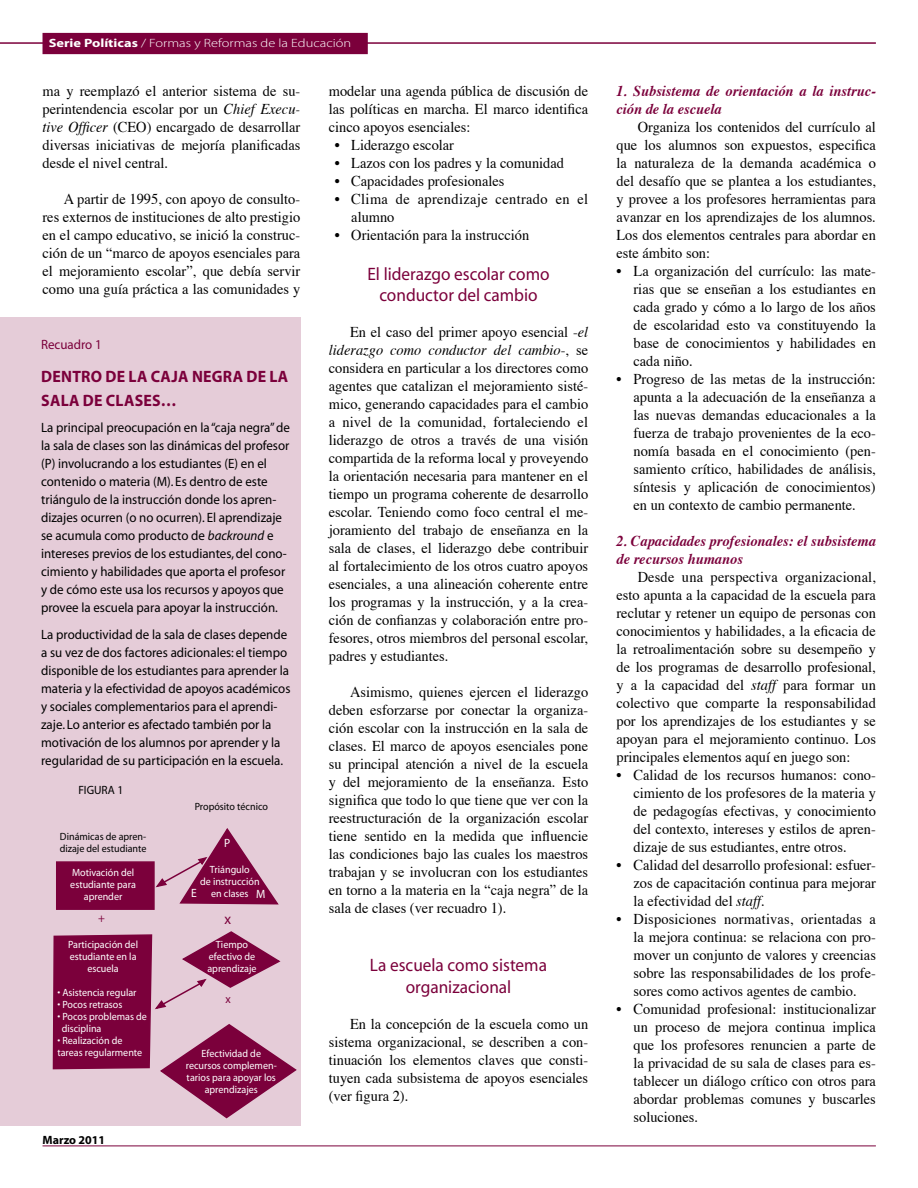
<style>
.page{position:relative;width:918px;height:1188px;background:#fff}
.page>*{position:absolute;margin:0;border:0;box-sizing:border-box;transform-origin:0 0}
.t1{font:18px/21.6px "Myriad";color:#7b003b;text-align:center;scale:.96 1}
.t2{font:700 16.5px "Myriad Pro";letter-spacing:.015em;color:#7b003b;scale:.96 1}
.t3{font:15px/18px "Times";color:#000;text-align:justify;scale:.96 1}
.t4{font:italic 700 15px/18px "Times";color:#7b003b;scale:.96 1}
.t5{font:15px/18px "Times";letter-spacing:.025em;color:#000;scale:.96 1}
.t6{font:15px "Myriad";color:#7b003b;scale:.96 1}
.t7{font:13.5px/18px "Myriad";color:#000;scale:.96 1}
.t8{font:13.5px "Myriad";color:#7b003b;scale:.96 1}
.t9{font:300 12px "Myriad Pro";color:#fff;scale:1.2 1}
.t10{font:700 12px "Myriad";color:#000}
.t11{font:12px "Myriad";color:#000;scale:.96 1}
.t12{font:12px "Myriad";color:#fff;scale:.96 1}
.t13{font:12px "Myriad";color:#7b003b;scale:.96 1}
.t14{font:10.5px/12px "Myriad";color:#fff;text-align:center;scale:.96 1}
.t15{font:10.5px/12px "Myriad";color:#000;scale:.96 1}
.s1{font-weight:700}
.s2{font-style:italic}
</style>
<div class="page">
<div style="left:0;top:317px;width:300px;height:808px;background:#e5ccd8"></div>
<hr style="left:0;top:42px;width:876px;height:2px;background:#7b003b">
<div style="left:43px;top:33px;width:325px;height:21px;background:#7b003b"></div>
<hr style="left:43px;top:1146px;width:833px;height:1px;background:#7b003b">
<div style="left:56px;top:861px;width:99px;height:49px;background:#7b003b;border:2px solid #7b003b"></div>
<svg style="left:154px;top:828px;width:125px;height:77px"></svg>
<svg style="left:52px;top:931px;width:245px;height:188px"></svg>
<p class="t9" style="left:49px;top:36px;width:254px"><span class="s1">SERIE POLÍTICAS</span> / Formas y Reformas de la Educación</p>
<p class="t3" style="left:43px;top:81px;width:270px">ma y reemplazó el anterior sistema de su&shy;perintendencia escolar por un <span class="s2">Chief Execu&shy;tive Officer</span> (CEO) encargado de desarrollar diversas iniciativas de mejoría planificadas desde el nivel central.</p>
<p class="t3" style="left:43px;top:189px;width:270px;text-indent:21px">A partir de 1995, con apoyo de consulto&shy;res externos de instituciones de alto prestigio en el campo educativo, se inició la construc&shy;ción de un “marco de apoyos esenciales para el mejoramiento escolar”, que debía servir como una guía práctica a las comunidades y</p>
<p class="t3" style="left:329px;top:81px;width:272px">modelar una agenda pública de discusión de las políticas en marcha. El marco identifica cinco apoyos esenciales:</p>
<p class="t3" style="left:335px;top:135px;width:126px">• Liderazgo escolar</p>
<p class="t3" style="left:335px;top:153px;width:240px">• Lazos con los padres y la comunidad</p>
<p class="t3" style="left:335px;top:171px;width:178px">• Capacidades profesionales</p>
<p class="t5" style="left:351px;top:189px;width:248px;text-indent:-17px">• Clima de aprendizaje centrado en el alumno</p>
<p class="t3" style="left:335px;top:225px;width:204px">• Orientación para la instrucción</p>
<p class="t1" style="left:367px;top:264px;width:191px">El liderazgo escolar como conductor del cambio</p>
<p class="t3" style="left:329px;top:322px;width:272px;text-indent:21px">En el caso del primer apoyo esencial -<span class="s2">el liderazgo como conductor del cambio</span>-, se considera en particular a los directores como agentes que catalizan el mejoramiento sisté&shy;mico, generando capacidades para el cambio a nivel de la comunidad, fortaleciendo el liderazgo de otros a través de una visión compartida de la reforma local y proveyendo la orientación necesaria para mantener en el tiempo un programa coherente de desarrollo escolar. Teniendo como foco central el me&shy;joramiento del trabajo de enseñanza en la sala de clases, el liderazgo debe contribuir al fortalecimiento de los otros cuatro apoyos esenciales, a una alineación coherente entre los programas y la instrucción, y a la crea&shy;ción de confianzas y colaboración entre pro&shy;fesores, otros miembros del personal escolar, padres y estudiantes.</p>
<p class="t3" style="left:329px;top:682px;width:272px;text-indent:21px">Asimismo, quienes ejercen el liderazgo deben esforzarse por conectar la organiza&shy;ción escolar con la instrucción en la sala de clases. El marco de apoyos esenciales pone su principal atención a nivel de la escuela y del mejoramiento de la enseñanza. Esto significa que todo lo que tiene que ver con la reestructuración de la organización escolar tiene sentido en la medida que influencie las condiciones bajo las cuales los maestros trabajan y se involucran con los estudiantes en torno a la materia en la “caja negra” de la sala de clases (ver recuadro 1).</p>
<p class="t8" style="left:41px;top:338px;width:65px">Recuadro 1</p>
<p class="t2" style="left:41px;top:366px;width:125px">DENTRO DE LA CAJA</p>
<p class="t2" style="left:192px;top:366px;width:91px">NEGRA DE LA</p>
<p class="t2" style="left:41px;top:390px;width:11px">SALA</p>
<p class="t2" style="left:83px;top:390px;width:35px">DE CLASES</p>
<p class="t2" style="left:161px;top:390px;width:18px">…</p>
<p class="t7" style="left:41px;top:419px;width:261px">La principal preocupación en la “caja negra” de la sala de clases son las dinámicas del profesor (P) involucrando a los estudiantes (E) en el contenido o materia (M). Es dentro de este triángulo de la instrucción donde los apren&shy;dizajes ocurren (o no ocurren). El aprendizaje se acumula como producto de <span class="s2">backround</span> e intereses previos de los estudiantes, del cono&shy;cimiento y habilidades que aporta el profesor y de cómo este usa los recursos y apoyos que provee la escuela para apoyar la instrucción.</p>
<p class="t7" style="left:41px;top:626px;width:261px">La productividad de la sala de clases depende a su vez de dos factores adicionales: el tiempo disponible de los estudiantes para aprender la materia y la efectividad de apoyos académicos y sociales complementarios para el aprendi&shy;zaje. Lo anterior es afectado también por la motivación de los alumnos por aprender y la regularidad de su participación en la escuela.</p>
<p class="t11" style="left:78px;top:784px;width:48px">Figura 1</p>
<p class="t15" style="left:195px;top:801px;width:78px">Propósito técnico</p>
<p class="t15" style="left:60px;top:831px;width:92px">Dinámicas de apren&shy;dizaje del estudiante</p>
<p class="t14" style="left:70px;top:867px;width:70px">Motivación del estudiante para aprender</p>
<p class="t14" style="left:68px;top:939px;width:74px">Participación del estudiante en la escuela</p>
<p class="t14" style="left:57px;top:987px;width:84px">• Asistencia regular</p>
<p class="t14" style="left:57px;top:999px;width:69px">• Pocos retrasos</p>
<p class="t14" style="left:62px;top:1011px;width:90px;text-align:left;text-indent:-4px">• Pocos problemas de disciplina</p>
<p class="t14" style="left:57px;top:1035px;width:90px;text-align:left">• Realización de tareas regularmente</p>
<p class="t12" style="left:224px;top:837px;width:8px">P</p>
<p class="t14" style="left:200px;top:863px;width:63px">Triángulo<br>de instrucción en clases</p>
<p class="t12" style="left:191px;top:887px;width:7px">E</p>
<p class="t12" style="left:256px;top:888px;width:11px">M</p>
<p class="t13" style="left:98px;top:912px;width:9px">+</p>
<p class="t6" style="left:225px;top:912px;width:8px">x</p>
<p class="t14" style="left:207px;top:939px;width:53px">Tiempo efectivo de aprendizaje</p>
<p class="t1" style="left:370px;top:955px;width:186px">La escuela como sistema organizacional</p>
<p class="t3" style="left:329px;top:1013px;width:272px;text-indent:21px">En la concepción de la escuela como un sistema organizacional, se describen a con&shy;tinuación los elementos claves que consti&shy;tuyen cada subsistema de apoyos esenciales (ver figura 2).</p>
<p class="t13" style="left:225px;top:993px;width:7px">x</p>
<p class="t14" style="left:186px;top:1048px;width:96px">Efectividad de recursos complemen&shy;tarios para apoyar los aprendizajes</p>
<p class="t10" style="left:43px;top:1133px;width:64px">Marzo 2011</p>
<p class="t4" style="left:617px;top:81px;width:272px">1. Subsistema de orientación a la instruc&shy;ción de la escuela</p>
<p class="t3" style="left:617px;top:117px;width:272px;text-indent:21px">Organiza los contenidos del currículo al que los alumnos son expuestos, especifica la naturaleza de la demanda académica o del desafío que se plantea a los estudiantes, y provee a los profesores herramientas para avanzar en los aprendizajes de los alumnos.<br>Los dos elementos centrales para abordar en este ámbito son:</p>
<p class="t3" style="left:634px;top:261px;width:254px;text-indent:-17px">• La organización del currículo: las mate&shy;rias que se enseñan a los estudiantes en cada grado y cómo a lo largo de los años de escolaridad esto va constituyendo la base de conocimientos y habilidades en cada niño.</p>
<p class="t3" style="left:634px;top:369px;width:254px;text-indent:-17px">• Progreso de las metas de la instrucción: apunta a la adecuación de la enseñanza a las nuevas demandas educacionales a la fuerza de trabajo provenientes de la eco&shy;nomía basada en el conocimiento (pen&shy;samiento crítico, habilidades de análisis, síntesis y aplicación de conocimientos) en un contexto de cambio permanente.</p>
<p class="t4" style="left:617px;top:531px;width:272px">2. Capacidades profesionales: el subsistema de recursos humanos</p>
<p class="t3" style="left:617px;top:567px;width:272px;text-indent:21px">Desde una perspectiva organizacional, esto apunta a la capacidad de la escuela para reclutar y retener un equipo de personas con conocimientos y habilidades, a la eficacia de la retroalimentación sobre su desempeño y de los programas de desarrollo profesional, y a la capacidad del <span class="s2">staff</span> para formar un colectivo que comparte la responsabilidad por los aprendizajes de los estudiantes y se apoyan para el mejoramiento continuo. Los principales elementos aquí en juego son:</p>
<p class="t3" style="left:634px;top:765px;width:254px;text-indent:-17px">• Calidad de los recursos humanos: cono&shy;cimiento de los profesores de la materia y de pedagogías efectivas, y conocimiento del contexto, intereses y estilos de apren&shy;dizaje de sus estudiantes, entre otros.</p>
<p class="t3" style="left:634px;top:855px;width:254px;text-indent:-17px">• Calidad del desarrollo profesional: esfuer&shy;zos de capacitación continua para mejorar la efectividad del <span class="s2">staff</span>.</p>
<p class="t3" style="left:634px;top:909px;width:254px;text-indent:-17px">• Disposiciones normativas, orientadas a la mejora continua: se relaciona con pro&shy;mover un conjunto de valores y creencias sobre las responsabilidades de los profe&shy;sores como activos agentes de cambio.</p>
<p class="t3" style="left:634px;top:999px;width:254px;text-indent:-17px">• Comunidad profesional: institucionalizar un proceso de mejora continua implica que los profesores renuncien a parte de la privacidad de su sala de clases para es&shy;tablecer un diálogo crítico con otros para abordar problemas comunes y buscarles soluciones.</p>
</div>
